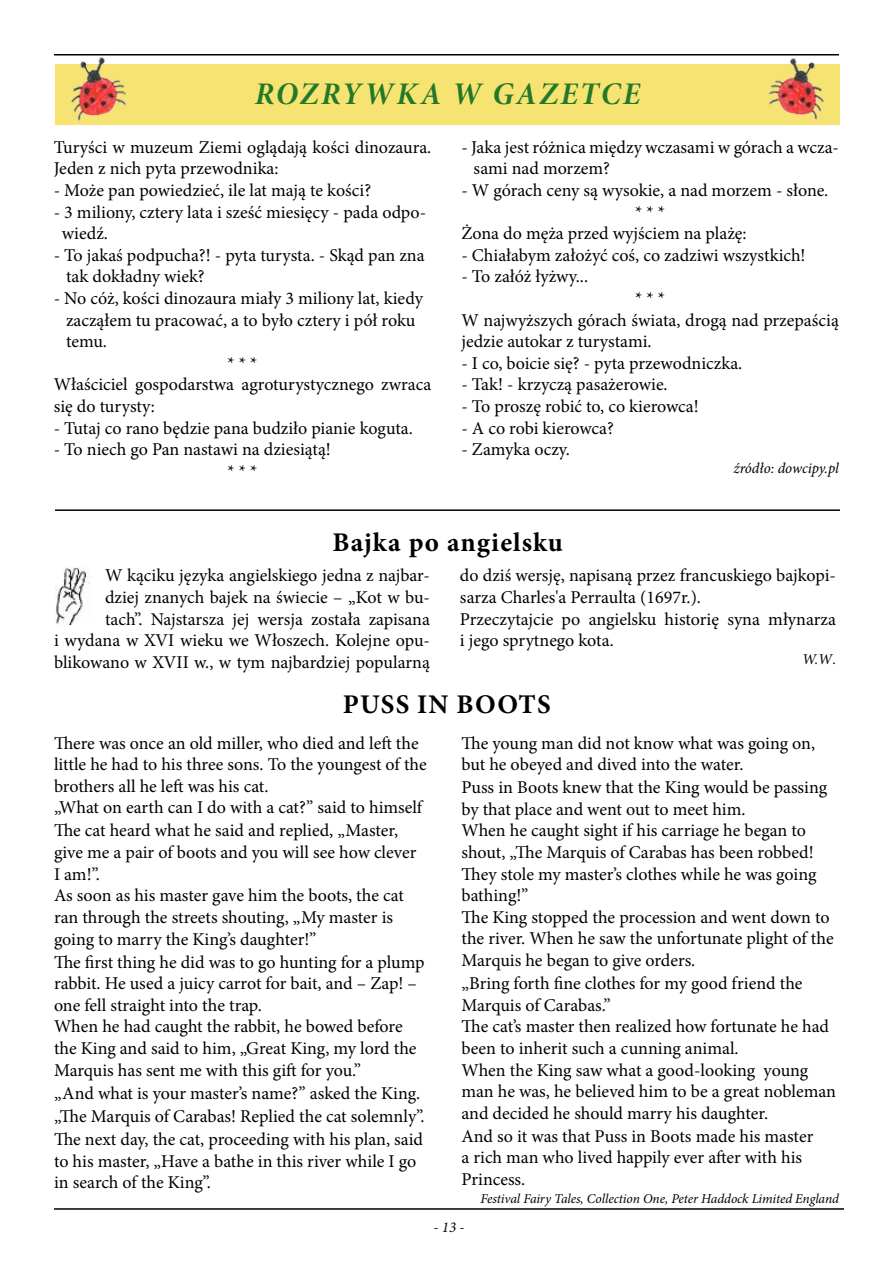
<style>
.page{position:relative;width:893px;height:1263px;background:#fff}
.page>*{position:absolute;margin:0;border:0;box-sizing:border-box;transform-origin:0 0}
.t1{font:31.5px "Minion Pro Bold It Subh";letter-spacing:.065em;color:#237829}
.t2{font:700 27px "Minion Pro";letter-spacing:.04em;color:#000}
.t3{font:18px/21.9px "Minion Pro";color:#000}
.t4{font:italic 15px "Minion Pro";letter-spacing:-.005em;color:#000}
.t5{font:italic 13.5px "Minion Pro";letter-spacing:-.01em;color:#000}
.s1{font-style:normal}
</style>
<div class="page">
<hr style="left:54px;top:54px;width:785px;height:2px;background:#000">
<hr style="left:54px;top:1208px;width:790px;height:2px;background:#000">
<div style="left:55px;top:65px;width:785px;height:60px;background:#f6e371"></div>
<img style="left:68px;top:57px;width:62px;height:64px">
<img style="left:765px;top:58px;width:62px;height:63px">
<img style="left:54px;top:567px;width:36px;height:57px">
<hr style="left:55px;top:509px;width:785px;height:2px;background:#000">
<h1 class="t1" style="left:255px;top:72px;width:387px">ROZRYWKA W GAZETCE</h1>
<p class="t3" style="left:54px;top:136px;width:379px">Turyści w muzeum Ziemi oglądają kości dinozaura.<br>Jeden z nich pyta przewodnika:</p>
<p class="t3" style="left:54px;top:179px;width:319px">- Może pan powiedzieć, ile lat mają te kości?</p>
<p class="t3" style="left:62px;top:201px;width:366px;text-indent:-8px">- 3 miliony, cztery lata i sześć miesięcy - pada odpo&shy;wiedź.</p>
<p class="t3" style="left:66px;top:244px;width:360px;text-indent:-12px">- To jakaś podpucha?! - pyta turysta. - Skąd pan zna tak dokładny wiek?</p>
<p class="t3" style="left:54px;top:287px;width:371px">- No cóż, kości dinozaura miały 3 miliony lat, kiedy</p>
<p class="t3" style="left:66px;top:309px;width:351px">zacząłem tu pracować, a to było cztery i pół roku</p>
<p class="t3" style="left:66px;top:331px;width:42px">temu.</p>
<p class="t3" style="left:228px;top:352px;width:31px">* * *</p>
<p class="t3" style="left:54px;top:374px;width:379px">Właściciel gospodarstwa agroturystycznego zwraca</p>
<p class="t3" style="left:54px;top:395px;width:103px">się do turysty:</p>
<p class="t3" style="left:54px;top:417px;width:361px">- Tutaj co rano będzie pana budziło pianie koguta.</p>
<p class="t3" style="left:228px;top:439px;width:105px;text-indent:-174px">- To niech go Pan nastawi na dziesiątą! * * *</p>
<p class="t3" style="left:474px;top:136px;width:367px;text-indent:-12px">- Jaka jest różnica między wczasami w górach a wcza&shy;sami nad morzem?</p>
<p class="t3" style="left:461px;top:179px;width:369px">- W górach ceny są wysokie, a nad morzem - słone.</p>
<p class="t3" style="left:635px;top:201px;width:31px">* * *</p>
<p class="t3" style="left:461px;top:223px;width:287px">Żona do męża przed wyjściem na plażę:</p>
<p class="t3" style="left:461px;top:244px;width:346px">- Chiałabym założyć coś, co zadziwi wszystkich!</p>
<p class="t3" style="left:461px;top:266px;width:128px">- To załóż łyżwy...</p>
<p class="t3" style="left:461px;top:288px;width:379px;text-indent:174px">* * *<br>W najwyższych górach świata, drogą nad przepaścią jedzie autokar z turystami.</p>
<p class="t3" style="left:461px;top:352px;width:282px">- I co, boicie się? - pyta przewodniczka.</p>
<p class="t3" style="left:461px;top:374px;width:208px">- Tak! - krzyczą pasażerowie.</p>
<p class="t3" style="left:461px;top:395px;width:239px">- To proszę robić to, co kierowca!</p>
<p class="t3" style="left:461px;top:417px;width:154px">- A co robi kierowca?</p>
<p class="t3" style="left:461px;top:439px;width:110px">- Zamyka oczy.</p>
<p class="t4" style="left:733px;top:458px;width:107px">źródło: dowcipy.pl</p>
<h2 class="t2" style="left:332px;top:524px;width:232px">Bajka po angielsku</h2>
<p class="t3" style="left:54px;top:565px;width:377px;text-align:right">W kąciku języka angielskiego jedna z najbar-<br>dziej znanych bajek na świecie – „Kot w bu-<br>tach”. Najstarsza jej wersja została zapisana<br>i wydana w XVI wieku we Włoszech. Kolejne opu&shy;blikowano w XVII w., w tym najbardziej popularną</p>
<p class="t3" style="left:460px;top:565px;width:377px">do dziś wersję, napisaną przez francuskiego bajkopi&shy;sarza Charles'a Perraulta (1697r.).<br>Przeczytajcie po angielsku historię syna młynarza i jego sprytnego kota.</p>
<p class="t4" style="left:802px;top:649px;width:35px">W.W<span class="s1">.</span></p>
<h2 class="t2" style="left:343px;top:685px;width:209px">PUSS IN BOOTS</h2>
<p class="t3" style="left:54px;top:732px;width:374px">There was once an old miller, who died and left the little he had to his three sons. To the youngest of the brothers all he left was his cat.<br>„What on earth can I do with a cat?” said to himself The cat heard what he said and replied, „Master, give me a pair of boots and you will see how clever I am!”.<br>As soon as his master gave him the boots, the cat ran through the streets shouting, „My master is going to marry the King’s daughter!”<br>The first thing he did was to go hunting for a plump rabbit. He used a juicy carrot for bait, and – Zap! – one fell straight into the trap.<br>When he had caught the rabbit, he bowed before the King and said to him, „Great King, my lord the Marquis has sent me with this gift for you.”<br>„And what is your master’s name?” asked the King. „The Marquis of Carabas! Replied the cat solemnly”.<br>The next day, the cat, proceeding with his plan, said to his master, „Have a bathe in this river while I go in search of the King”.</p>
<p class="t3" style="left:461px;top:732px;width:376px">The young man did not know what was going on, but he obeyed and dived into the water.<br>Puss in Boots knew that the King would be passing by that place and went out to meet him.<br>When he caught sight if his carriage he began to shout, „The Marquis of Carabas has been robbed!<br>They stole my master’s clothes while he was going bathing!”<br>The King stopped the procession and went down to the river. When he saw the unfortunate plight of the Marquis he began to give orders.<br>„Bring forth fine clothes for my good friend the Marquis of Carabas.”<br>The cat’s master then realized how fortunate he had been to inherit such a cunning animal.<br>When the King saw what a good-looking young man he was, he believed him to be a great nobleman and decided he should marry his daughter.<br>And so it was that Puss in Boots made his master<br>a rich man who lived happily ever after with his Princess.</p>
<p class="t5" style="left:481px;top:1189px;width:360px">Festival Fairy Tales, Collection One, Peter Haddock Limited England</p>
<p class="t4" style="left:433px;top:1217px;width:33px">- 13 -</p>
</div>
